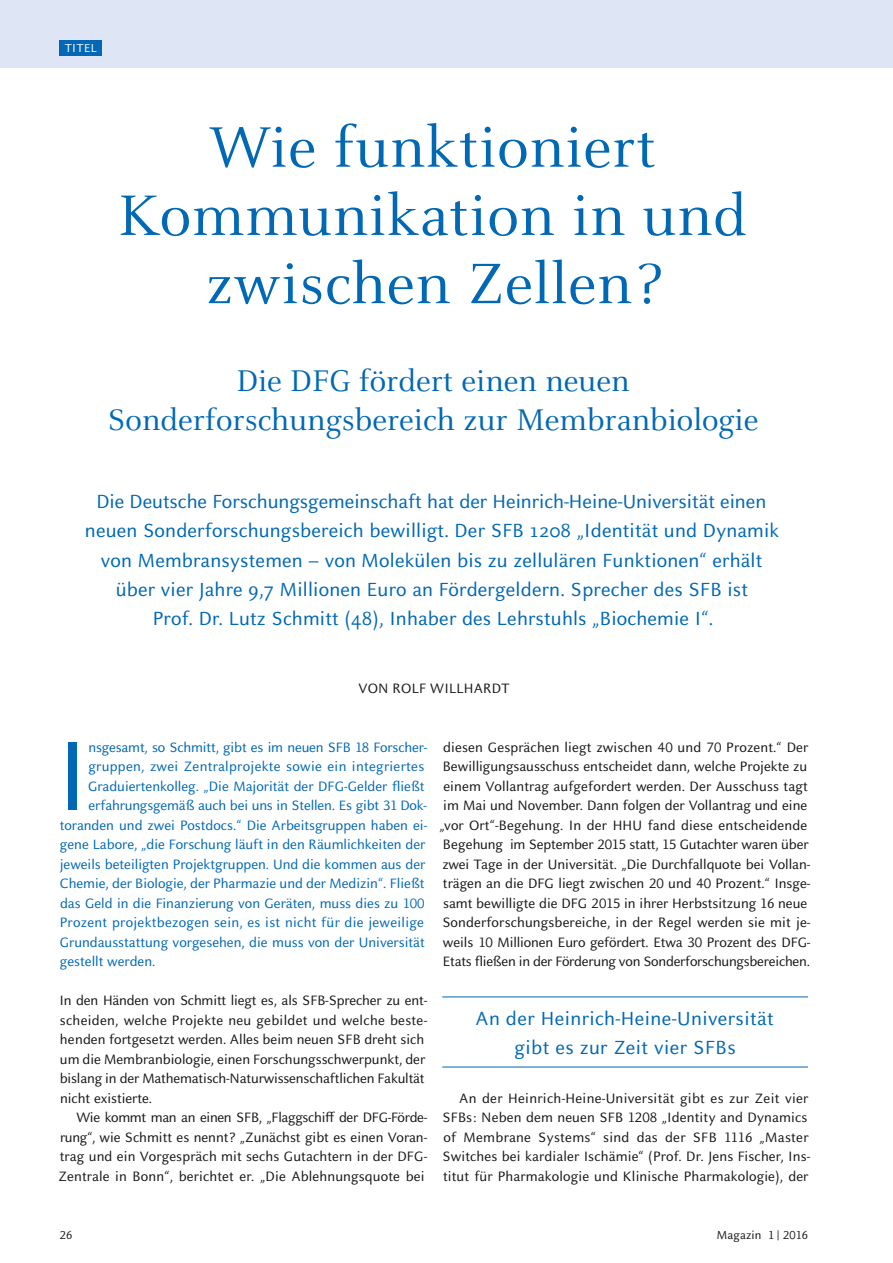
<style>
.page{position:relative;width:893px;height:1263px;background:#fff}
.page>*{position:absolute;margin:0;border:0;box-sizing:border-box;transform-origin:0 0}
.t1{font:108.75px "Celeste Sans Pro";color:#0068b4}
.t2{font:63px/68.2px "Celeste Pro";letter-spacing:.01em;color:#0068b4;text-align:center}
.t3{font:33px/39px "Celeste Pro";color:#0068b4;text-align:center}
.t4{font:21px/29.2px "Celeste Sans Pro";letter-spacing:.01em;color:#0068b4;text-align:center}
.t5{font:15px/19.5px "Celeste Sans Pro";color:#181716}
.t6{font:15px "Celeste Sans Pro";color:#0068b4}
.t7{font:15px "Celeste Sans Pro";letter-spacing:.02em;color:#0068b4}
.t8{font:12.75px "Celeste Sans Pro";letter-spacing:.01em;color:#181716}
.t9{font:12.75px "Celeste Sans Pro";letter-spacing:.02em;color:#fff}
</style>
<div class="page">
<div style="left:0;top:0;width:893px;height:68px;background:#dee6f5"></div>
<div style="left:60px;top:40px;width:42px;height:15px;background:#0068b4"></div>
<hr style="left:442px;top:997px;width:366px;height:1px;background:#0068b4">
<hr style="left:442px;top:1067px;width:366px;height:1px;background:#0068b4">
<p class="t9" style="left:65px;top:39px;width:34px">TITEL</p>
<h2 class="t2" style="left:118px;top:112px;width:630px">Wie funktioniert<br>Kommunikation in und zwischen Zellen?</h2>
<h3 class="t3" style="left:108px;top:361px;width:652px">Die DFG fördert einen neuen<br>Sonderforschungsbereich zur Membranbiologie</h3>
<p class="t4" style="left:85px;top:486px;width:696px">Die Deutsche Forschungsgemeinschaft hat der Heinrich-Heine-Universität einen neuen Sonderforschungsbereich bewilligt. Der SFB 1208 „Identität und Dynamik von Membransystemen – von Molekülen bis zu zellulären Funktionen“ erhält über vier Jahre 9,7 Millionen Euro an Fördergeldern. Sprecher des SFB ist<br>Prof. Dr. Lutz Schmitt (48), Inhaber des Lehrstuhls „Biochemie I“.</p>
<p class="t5" style="left:358px;top:678px;width:52px">VON Rolf</p>
<p class="t5" style="left:430px;top:678px;width:24px">Willhardt</p>
<h1 class="t1" style="left:56px;top:707px;width:34px">I</h1>
<p class="t6" style="left:88px;top:737px;width:340px">nsgesamt, so Schmitt, gibt es im neuen SFB 18 Forscher-</p>
<p class="t7" style="left:88px;top:757px;width:337px">gruppen, zwei Zentralprojekte sowie ein integriertes</p>
<p class="t6" style="left:88px;top:776px;width:338px">Graduiertenkolleg. „Die Majorität der DFG-Gelder fließt</p>
<p class="t6" style="left:89px;top:796px;width:340px">erfahrungsgemäß auch bei uns in Stellen. Es gibt 31 Dok-</p>
<p class="t6" style="left:60px;top:815px;width:369px">toranden und zwei Postdocs.“ Die Arbeitsgruppen haben ei-</p>
<p class="t6" style="left:60px;top:835px;width:367px">gene Labore, „die Forschung läuft in den Räumlichkeiten der</p>
<p class="t6" style="left:60px;top:854px;width:367px">jeweils beteiligten Projektgruppen. Und die kommen aus der</p>
<p class="t6" style="left:60px;top:874px;width:366px">Chemie, der Biologie, der Pharmazie und der Medizin“. Fließt</p>
<p class="t6" style="left:60px;top:893px;width:366px">das Geld in die Finanzierung von Geräten, muss dies zu 100</p>
<p class="t7" style="left:60px;top:913px;width:366px">Prozent projektbezogen sein, es ist nicht für die jeweilige</p>
<p class="t6" style="left:60px;top:932px;width:366px">Grundausstattung vorgesehen, die muss von der Universität</p>
<p class="t6" style="left:60px;top:952px;width:97px">gestellt werden.</p>
<p class="t5" style="left:60px;top:990px;width:369px">In den Händen von Schmitt liegt es, als SFB-Sprecher zu ent&shy;scheiden, welche Projekte neu gebildet und welche beste&shy;henden fortgesetzt werden. Alles beim neuen SFB dreht sich um die Membranbiologie, einen Forschungsschwerpunkt, der bislang in der Mathematisch-Naturwissenschaftlichen Fakultät nicht existierte.</p>
<p class="t5" style="left:58px;top:1107px;width:370px;text-align:justify;text-indent:18px">Wie kommt man an einen SFB, „Flaggschiff der DFG-Förde&shy;rung“, wie Schmitt es nennt? „Zunächst gibt es einen Voran&shy;trag und ein Vorgespräch mit sechs Gutachtern in der DFG-Zentrale in Bonn“, berichtet er. „Die Ablehnungsquote bei</p>
<p class="t5" style="left:439px;top:737px;width:373px">diesen Gesprächen liegt zwischen 40 und 70 Prozent.“ Der Bewilligungsausschuss entscheidet dann, welche Projekte zu einem Vollantrag aufgefordert werden. Der Ausschuss tagt im Mai und November. Dann folgen der Vollantrag und eine „vor Ort“-Begehung. In der HHU fand diese entscheidende Begehung im September 2015 statt, 15 Gutachter waren über zwei Tage in der Universität. „Die Durchfallquote bei Vollan&shy;trägen an die DFG liegt zwischen 20 und 40 Prozent.“ Insge&shy;samt bewilligte die DFG 2015 in ihrer Herbstsitzung 16 neue Sonderforschungsbereiche, in der Regel werden sie mit je&shy;weils 10 Millionen Euro gefördert. Etwa 30 Prozent des DFG-Etats fließen in der Förderung von Sonderforschungsbereichen.</p>
<h3 class="t4" style="left:476px;top:1003px;width:299px">An der Heinrich-Heine-Universität gibt es zur Zeit vier SFBs</h3>
<p class="t5" style="left:442px;top:1088px;width:370px;text-indent:17px">An der Heinrich-Heine-Universität gibt es zur Zeit vier SFBs: Neben dem neuen SFB 1208 „Identity and Dynamics of Membrane Systems“ sind das der SFB 1116 „Master Switches bei kardialer Ischämie“ (Prof. Dr. Jens Fischer, Ins&shy;titut für Pharmakologie und Klinische Pharmakologie), der</p>
<p class="t8" style="left:60px;top:1227px;width:14px">26</p>
<p class="t8" style="left:717px;top:1227px;width:92px">Magazin 1 | 2016</p>
</div>
